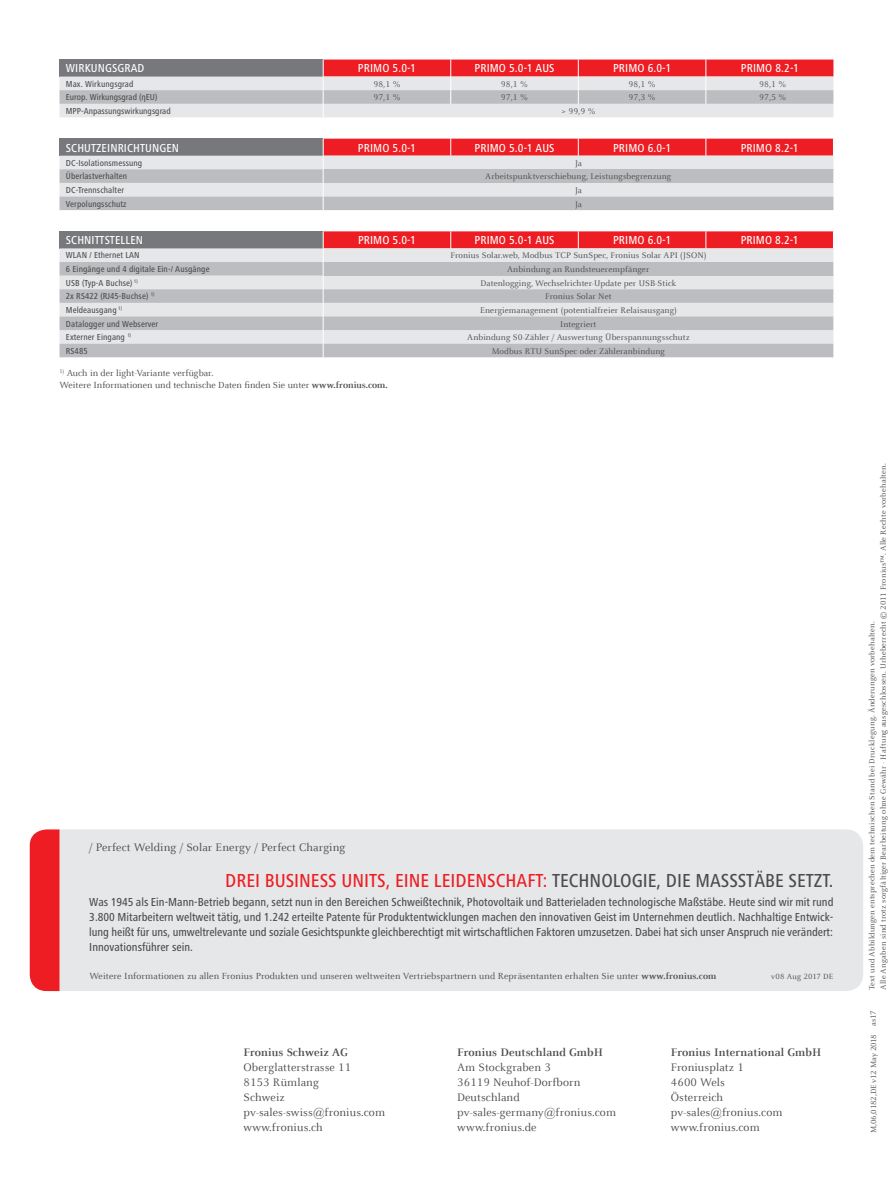
<style>
.page{position:relative;width:893px;height:1191px;background:#fff}
.page>*{position:absolute;margin:0;border:0;box-sizing:border-box;transform-origin:0 0}
.t1{font:500 condensed 19.5px "Frutiger Next LTW1 G";color:#ee1d23}
.t2{font:500 condensed 12px/15px "Frutiger Next LTW1 G";letter-spacing:-.005em;color:#4b4c4d;text-align:justify}
.t3{font:12px/15px "Celeste Offc Pro";letter-spacing:.01em;color:#4b4c4d}
.t4{font:500 condensed 12px "Frutiger Next LTW1 G";letter-spacing:.01em;color:#fff}
.t5{font:700 12px "Celeste Offc Pro";letter-spacing:.01em;color:#4b4c4d}
.t6{font:9.75px/12px "Celeste Offc Pro";letter-spacing:.01em;color:#4b4c4d}
.t7{font:9px "Celeste Offc Pro";letter-spacing:.01em;color:#4b4c4d}
.t8{font:500 condensed 9px "Frutiger Next LTW1 G";letter-spacing:.01em;color:#4b4c4d}
.t9{font:8.25px/11.2px "Celeste Offc Pro";letter-spacing:.02em;color:#4b4c4d}
.t10{font:8.25px "Celeste Offc Pro";letter-spacing:-.015em;color:#4b4c4d}
.s1{font-weight:700}
.s2{color:#4b4c4d}
</style>
<div class="page">
<div style="left:60px;top:829px;width:803px;height:162px;background:#e6e7e9"></div>
<div style="left:30px;top:829px;width:30px;height:162px;background:#ee1d23"></div>
<svg style="left:60px;top:60px;width:773px;height:57px;background:#d2acaf"></svg>
<svg style="left:60px;top:139px;width:774px;height:71px;background:#ceafb2"></svg>
<div style="left:60px;top:231px;width:263px;height:17px;background:#76787b"></div>
<svg style="left:60px;top:248px;width:263px;height:14px;background:#e2e3e5"></svg>
<svg style="left:60px;top:262px;width:263px;height:95px;background:#cecfd1"></svg>
<svg style="left:323px;top:231px;width:511px;height:126px;background:#d5babd"></svg>
<p class="t4" style="left:66px;top:61px;width:80px">WIRKUNGSGRAD</p>
<p class="t4" style="left:358px;top:61px;width:59px">PRIMO 5.0-1</p>
<p class="t4" style="left:475px;top:61px;width:81px">PRIMO 5.0-1 AUS</p>
<p class="t4" style="left:613px;top:61px;width:59px">PRIMO 6.0-1</p>
<p class="t4" style="left:741px;top:61px;width:59px">PRIMO 8.2-1</p>
<p class="t8" style="left:66px;top:78px;width:69px">Max. Wirkungsgrad</p>
<p class="t7" style="left:373px;top:78px;width:29px">98,1 %</p>
<p class="t7" style="left:501px;top:78px;width:29px">98,1 %</p>
<p class="t7" style="left:628px;top:78px;width:29px">98,1 %</p>
<p class="t7" style="left:759px;top:78px;width:29px">98,1 %</p>
<p class="t8" style="left:66px;top:92px;width:93px">Europ. Wirkungsgrad (ηEU)</p>
<p class="t7" style="left:373px;top:92px;width:29px">97,1 %</p>
<p class="t7" style="left:501px;top:92px;width:29px">97,1 %</p>
<p class="t7" style="left:628px;top:92px;width:29px">97,3 %</p>
<p class="t7" style="left:759px;top:92px;width:29px">97,5 %</p>
<p class="t8" style="left:66px;top:106px;width:106px">MPP-Anpassungswirkungsgrad</p>
<p class="t7" style="left:561px;top:106px;width:36px">&gt; 99,9 %</p>
<p class="t4" style="left:66px;top:141px;width:115px">SCHUTZEINRICHTUNGEN</p>
<p class="t4" style="left:358px;top:141px;width:59px">PRIMO 5.0-1</p>
<p class="t4" style="left:475px;top:141px;width:81px">PRIMO 5.0-1 AUS</p>
<p class="t4" style="left:613px;top:141px;width:59px">PRIMO 6.0-1</p>
<p class="t4" style="left:741px;top:141px;width:59px">PRIMO 8.2-1</p>
<p class="t8" style="left:66px;top:158px;width:78px">DC-Isolationsmessung</p>
<p class="t7" style="left:575px;top:157px;width:8px">Ja</p>
<p class="t8" style="left:66px;top:171px;width:63px">Überlastverhalten</p>
<p class="t7" style="left:485px;top:171px;width:188px">Arbeitspunktverschiebung, Leistungsbegrenzung</p>
<p class="t8" style="left:66px;top:185px;width:60px">DC-Trennschalter</p>
<p class="t7" style="left:575px;top:185px;width:8px">Ja</p>
<p class="t8" style="left:66px;top:198px;width:62px">Verpolungsschutz</p>
<p class="t7" style="left:575px;top:198px;width:8px">Ja</p>
<p class="t4" style="left:66px;top:233px;width:79px">SCH NITTSTELLEN</p>
<p class="t4" style="left:358px;top:233px;width:59px">PRIMO 5.0-1</p>
<p class="t4" style="left:475px;top:233px;width:81px">PRIMO 5.0-1 AUS</p>
<p class="t4" style="left:613px;top:233px;width:59px">PRIMO 6.0-1</p>
<p class="t4" style="left:741px;top:233px;width:59px">PRIMO 8.2-1</p>
<p class="t8" style="left:66px;top:250px;width:75px">WLAN / Ethernet LAN</p>
<p class="t7" style="left:450px;top:250px;width:258px">Fronius Solar.web, Modbus TCP SunSpec, Fronius Solar API (JSON)</p>
<p class="t8" style="left:66px;top:264px;width:145px">6 Eingänge und 4 digitale Ein-/ Ausgänge</p>
<p class="t7" style="left:507px;top:264px;width:144px">Anbindung an Rundsteuerempfänger</p>
<p class="t8" style="left:66px;top:277px;width:73px">USB (Typ-A Buchse) <sup>1)</sup></p>
<p class="t7" style="left:481px;top:277px;width:197px">Datenlogging, Wechselrichter-Update per USB-Stick</p>
<p class="t8" style="left:66px;top:291px;width:90px">2x RS422 (RJ45-Buchse) <sup>1)</sup></p>
<p class="t7" style="left:545px;top:291px;width:68px">Fronius Solar Net</p>
<p class="t8" style="left:66px;top:305px;width:58px">Meldeausgang <sup>1)</sup></p>
<p class="t7" style="left:480px;top:305px;width:198px">Energiemanagement (potentialfreier Relaisausgang)</p>
<p class="t8" style="left:66px;top:318px;width:94px">Datalogger und Webserver</p>
<p class="t7" style="left:560px;top:318px;width:38px">Integriert</p>
<p class="t8" style="left:66px;top:332px;width:67px">Externer Eingang <sup>1)</sup></p>
<p class="t7" style="left:467px;top:332px;width:224px">Anbindung S0-Zähler / Auswertung Überspannungsschutz</p>
<p class="t8" style="left:66px;top:345px;width:23px">RS485</p>
<p class="t7" style="left:492px;top:345px;width:175px">Modbus RTU SunSpec oder Zähleranbindung</p>
<p class="t6" style="left:60px;top:367px;width:330px"><sup>1)</sup> Auch in der light-Variante verfügbar.<br>Weitere Informationen und technische Daten finden Sie unter <span class="s1">www.fronius.com.</span></p>
<p class="t3" style="left:89px;top:839px;width:258px">/ Perfect Welding / Solar Energy / Perfect Charging</p>
<h1 class="t1" style="left:225px;top:869px;width:610px">Drei Business units, eine LeiDensCHAFt: <span class="s2">teCHnoLogie, Die MAssstäBe setzt.</span></h1>
<p class="t2" style="left:89px;top:895px;width:746px">Was 1945 als ein-Mann-Betrieb begann, setzt nun in den Bereichen schweißtechnik, Photovoltaik und Batterieladen technologische Maßstäbe. Heute sind wir mit rund 3.800 Mitarbeitern weltweit tätig, und 1.242 erteilte Patente für Produktentwicklungen machen den innovativen geist im unternehmen deutlich. nachhaltige entwick&shy;lung heißt für uns, umweltrelevante und soziale gesichtspunkte gleichberechtigt mit wirtschaftlichen Faktoren umzusetzen. Dabei hat sich unser Anspruch nie verändert: innovationsführer sein.</p>
<p class="t6" style="left:89px;top:970px;width:628px">Weitere Informationen zu allen Fronius Produkten und unseren weltweiten Vertriebspartnern und Repräsentanten erhalten Sie unter <span class="s1">www.fronius.com</span></p>
<p class="t9" style="left:771px;top:970px;width:64px">v08 Aug 2017 DE</p>
<p class="t5" style="left:243px;top:1045px;width:106px">Fronius Schweiz AG</p>
<p class="t3" style="left:243px;top:1059px;width:143px">Oberglatterstrasse 11<br>8153 Rümlang<br>Schweiz pv-sales-swiss@fronius.com www.fronius.ch</p>
<p class="t5" style="left:457px;top:1045px;width:147px">Fronius Deutschland GmbH</p>
<p class="t3" style="left:457px;top:1059px;width:160px">Am Stockgraben 3<br>36119 Neuhof-Dorfborn<br>Deutschland pv-sales-germany@fronius.com www.fronius.de</p>
<p class="t5" style="left:671px;top:1045px;width:152px">Fronius International GmbH</p>
<p class="t3" style="left:671px;top:1059px;width:113px">Froniusplatz 1<br>4600 Wels<br>Österreich pv-sales@fronius.com www.fronius.com</p>
<p class="t9" style="left:866px;top:990px;width:528px;rotate:-90deg">Text und Abbildungen entsprechen dem technischen Stand bei Drucklegung. Änderungen vorbehalten.<br>Alle Angaben sind trotz sorgfältiger Bearbeitung ohne Gewähr - Haftung ausgeschlossen. Urheberrecht © 2011 Fronius™. Alle Rechte vorbehalten.</p>
<p class="t9" style="left:868px;top:1026px;width:17px;rotate:-90deg">as17</p>
<p class="t10" style="left:869px;top:1133px;width:101px;rotate:-90deg">M,06,0182,DE v12 May 2018</p>
</div>
